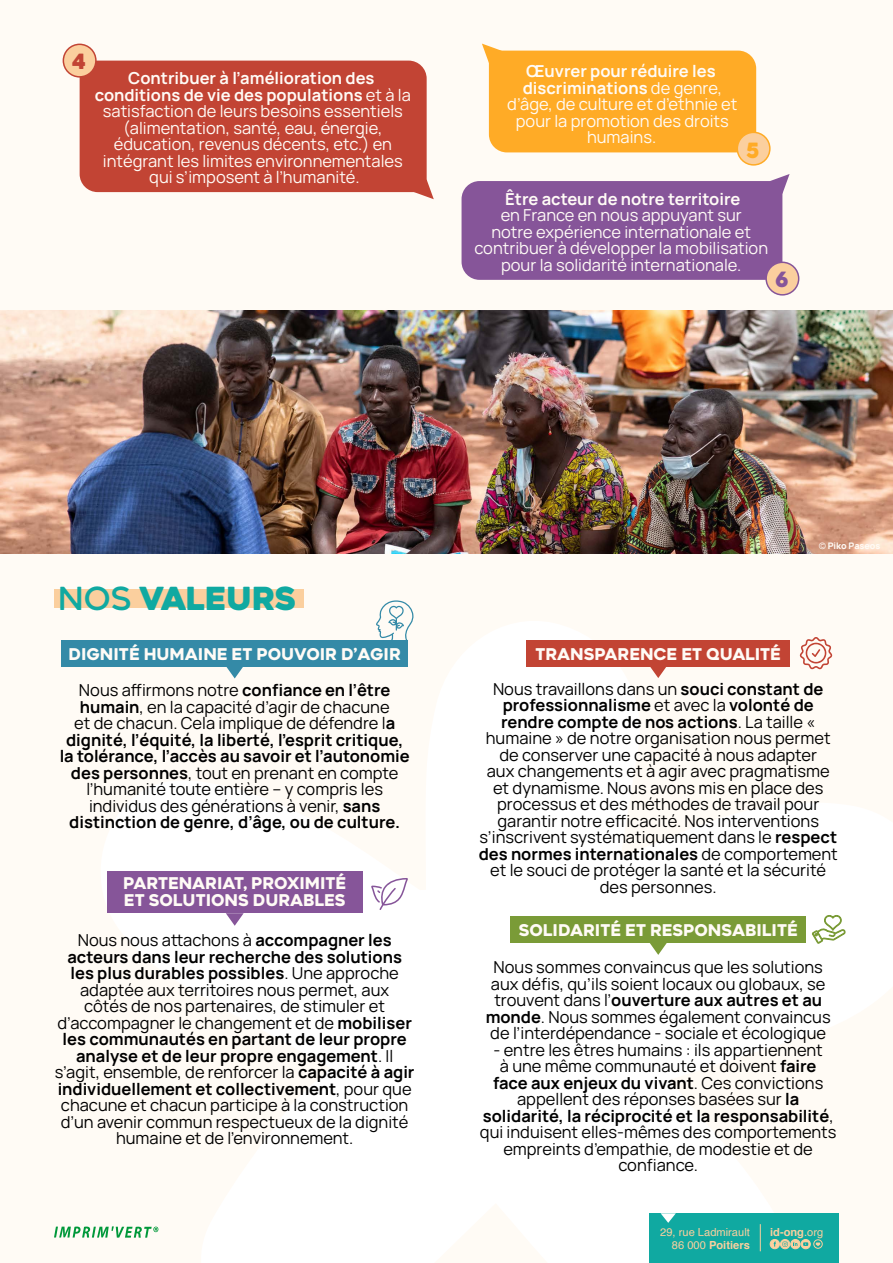
<style>
.page{position:relative;width:893px;height:1263px;background:#fffbf5}
.page>*{position:absolute;margin:0;border:0;box-sizing:border-box;transform-origin:0 0}
.t1{font:900 31.8px "Heavitas Neue";color:#10a9a1}
.t2{font:900 21px "Heavitas Neue";color:#c24434}
.t3{font:900 21px "Heavitas Neue";color:#ffab26}
.t4{font:900 21px "Heavitas Neue";color:#865599}
.t5{font:16.5px/16.5px "Manrope";color:#000;text-align:center}
.t6{font:16.5px/16.5px "Manrope";color:#fffbf6;text-align:center}
.t7{font:700 16.5px "Manrope";color:#fffbf6}
.t8{font:800 16.2px/16.5px "Heavitas Neue";color:#fffbf6}
.t9{font:11.1px/12.5px "Helvetica";color:#fbcf9e;text-align:right}
.t10{font:700 11.1px "Helvetica";color:#fbcf9e}
.t11{font:800 9px "Manrope";color:#fffbf6}
.s1{font-weight:700}
.s2{font-weight:600}
.s3{font-weight:400}
</style>
<div class="page">
<div style="left:54px;top:589px;width:249px;height:19px;background:#fbcf9e"></div>
<div style="left:80px;top:61px;width:347px;height:131px;background:#c24434"></div>
<div style="left:63px;top:44px;width:33px;height:33px;background:#fbcf9e;border-radius:50%"></div>
<div style="left:63px;top:44px;width:34px;height:34px;border:2px solid #c24434;border-radius:50%"></div>
<svg style="left:414px;top:179px;width:20px;height:20px"></svg>
<div style="left:737px;top:132px;width:33px;height:33px;background:#fbcf9e;border-radius:50%"></div>
<div style="left:737px;top:132px;width:34px;height:34px;border:2px solid #ffab26;border-radius:50%"></div>
<svg style="left:482px;top:44px;width:274px;height:108px;background:#feb239"></svg>
<div style="left:766px;top:262px;width:33px;height:33px;background:#fbcf9e;border-radius:50%"></div>
<div style="left:765px;top:262px;width:34px;height:34px;border:2px solid #865599;border-radius:50%"></div>
<svg style="left:462px;top:174px;width:328px;height:106px;background:#9063a0"></svg>
<div style="left:62px;top:640px;width:346px;height:26px;background:#348aa7"></div>
<svg style="left:226px;top:666px;width:18px;height:12px"></svg>
<div style="left:526px;top:640px;width:264px;height:26px;background:#c24434"></div>
<svg style="left:649px;top:666px;width:18px;height:12px"></svg>
<div style="left:510px;top:916px;width:296px;height:26px;background:#7a9b37"></div>
<svg style="left:649px;top:942px;width:18px;height:13px"></svg>
<div style="left:107px;top:871px;width:256px;height:42px;background:#865599"></div>
<svg style="left:226px;top:913px;width:18px;height:13px"></svg>
<img style="left:0;top:310px;width:893px;height:244px">
<div style="left:649px;top:1213px;width:190px;height:50px;background:#10a9a1"></div>
<svg style="left:760px;top:1224px;width:1px;height:27px"></svg>
<svg style="left:770px;top:1239px;width:9px;height:10px"></svg>
<div style="left:770px;top:1239px;width:9px;height:10px;border:1px solid #fcd09f;border-radius:50%"></div>
<div style="left:791px;top:1239px;width:9px;height:10px;border:1px solid #fcd09f;border-radius:50%"></div>
<div style="left:813px;top:1239px;width:10px;height:10px;border:1px solid #fcd09f;border-radius:50%"></div>
<svg style="left:816px;top:1242px;width:4px;height:4px"></svg>
<div style="left:780px;top:1239px;width:10px;height:10px;border:1px solid #fcd09f;border-radius:50%"></div>
<svg style="left:782px;top:1241px;width:15px;height:6px"></svg>
<div style="left:801px;top:1239px;width:9px;height:10px;background:#fcd09f;border-radius:50%"></div>
<div style="left:801px;top:1239px;width:9px;height:10px;border:1px solid #fcd09f;border-radius:50%"></div>
<svg style="left:803px;top:1242px;width:5px;height:4px"></svg>
<svg style="left:661px;top:1213px;width:15px;height:10px"></svg>
<svg style="left:376px;top:600px;width:38px;height:40px"></svg>
<svg style="left:800px;top:637px;width:32px;height:32px"></svg>
<svg style="left:371px;top:878px;width:37px;height:32px"></svg>
<svg style="left:812px;top:915px;width:34px;height:29px"></svg>
<svg style="left:54px;top:1226px;width:104px;height:12px"></svg>
<p class="t2" style="left:72px;top:49px;width:16px">4</p>
<p class="t6" style="left:95px;top:69px;width:318px"><span class="s1">Contribuer à l’amélioration des conditions de vie des populations</span> et à la satisfaction de leurs besoins essentiels (alimentation, santé, eau, énergie, éducation, revenus décents, etc.) en intégrant les limites environnementales qui s’imposent à l’humanité.</p>
<p class="t6" style="left:507px;top:62px;width:232px"><span class="s1">Œuvrer pour réduire les discriminations</span> de genre, d’âge, de culture et d’ethnie et pour la promotion des droits humains.</p>
<p class="t3" style="left:747px;top:137px;width:14px">5</p>
<p class="t7" style="left:505px;top:185px;width:237px">Être acteur de notre territoire</p>
<p class="t6" style="left:474px;top:206px;width:295px">en France en nous appuyant sur<br>notre expérience internationale et contribuer à développer la mobilisation pour la solidarité internationale.</p>
<p class="t4" style="left:775px;top:267px;width:15px">6</p>
<h1 class="t1" style="left:58px;top:578px;width:240px"><span class="s2">NOS</span> VALEURS</h1>
<p class="t8" style="left:69px;top:645px;width:334px">DIGNITÉ HUMAINE ET POUVOIR D’AGIR</p>
<p class="t5" style="left:60px;top:681px;width:352px">Nous affirmons notre <span class="s1">confiance en l’être humain</span>, en la capacité d’agir de chacune<br>et de chacun. Cela implique de défendre l<span class="s1">a dignité, l’équité, la liberté, l’esprit critique, la tolérance, l’accès au savoir et l’autonomie des personnes</span>, tout en prenant en compte l’humanité toute entière – y compris les individus des générations à venir, <span class="s1">sans distinction de genre, d’âge, ou de culture.</span></p>
<p class="t8" style="left:123px;top:875px;width:224px">PARTENARIAT, PROXIMITÉ<br>ET SOLUTIONS DURABLES</p>
<p class="t5" style="left:55px;top:931px;width:361px">Nous nous attachons à <span class="s1">accompagner les acteurs dans leur recherche des solutions les plus durables possibles</span>. Une approche adaptée aux territoires nous permet, aux<br>côtés de nos partenaires, de stimuler et d’accompagner le changement et de <span class="s1">mobiliser les communautés en partant de leur propre analyse et de leur propre engagement</span>. Il s’agit, ensemble, de renforcer la <span class="s1">capacité à agir individuellement et collectivement</span>, pour que chacune et chacun participe à la construction d’un avenir commun respectueux de la dignité humaine et de l’environnement.</p>
<p class="t8" style="left:535px;top:645px;width:247px">TRANSPARENCE ET QUALITÉ</p>
<p class="t11" style="left:819px;top:538px;width:63px"><span class="s3">©</span> Piko Paseos</p>
<p class="t5" style="left:479px;top:679px;width:360px">Nous travaillons dans un <span class="s1">souci constant de professionnalisme</span> et avec la <span class="s1">volonté de rendre compte de nos actions</span>. La taille « humaine » de notre organisation nous permet de conserver une capacité à nous adapter<br>aux changements et à agir avec pragmatisme et dynamisme. Nous avons mis en place des processus et des méthodes de travail pour garantir notre efficacité. Nos interventions s’inscrivent systématiquement dans le <span class="s1">respect des normes internationales</span> de comportement et le souci de protéger la santé et la sécurité des personnes.</p>
<p class="t8" style="left:519px;top:922px;width:281px">SOLIDARITÉ ET RESPONSABILITÉ</p>
<p class="t5" style="left:486px;top:958px;width:346px">Nous sommes convaincus que les solutions aux défis, qu’ils soient locaux ou globaux, se trouvent dans l’<span class="s1">ouverture aux autres et au monde</span>. Nous sommes également convaincus de l’interdépendance - sociale et écologique</p>
<p class="t5" style="left:480px;top:1040px;width:358px">- entre les êtres humains : ils appartiennent<br>à une même communauté et doivent <span class="s1">faire<br>face aux enjeux du vivant</span>. Ces convictions appellent des réponses basées sur <span class="s1">la solidarité, la réciprocité et la responsabilité</span>, qui induisent elles-mêmes des comportements empreints d’empathie, de modestie et de confiance.</p>
<p class="t9" style="left:660px;top:1226px;width:91px">29, rue Ladmirault<br>86 000 <span class="s1">Poitiers</span></p>
<p class="t10" style="left:770px;top:1223px;width:55px">id-ong<span class="s3">.org</span></p>
</div>
